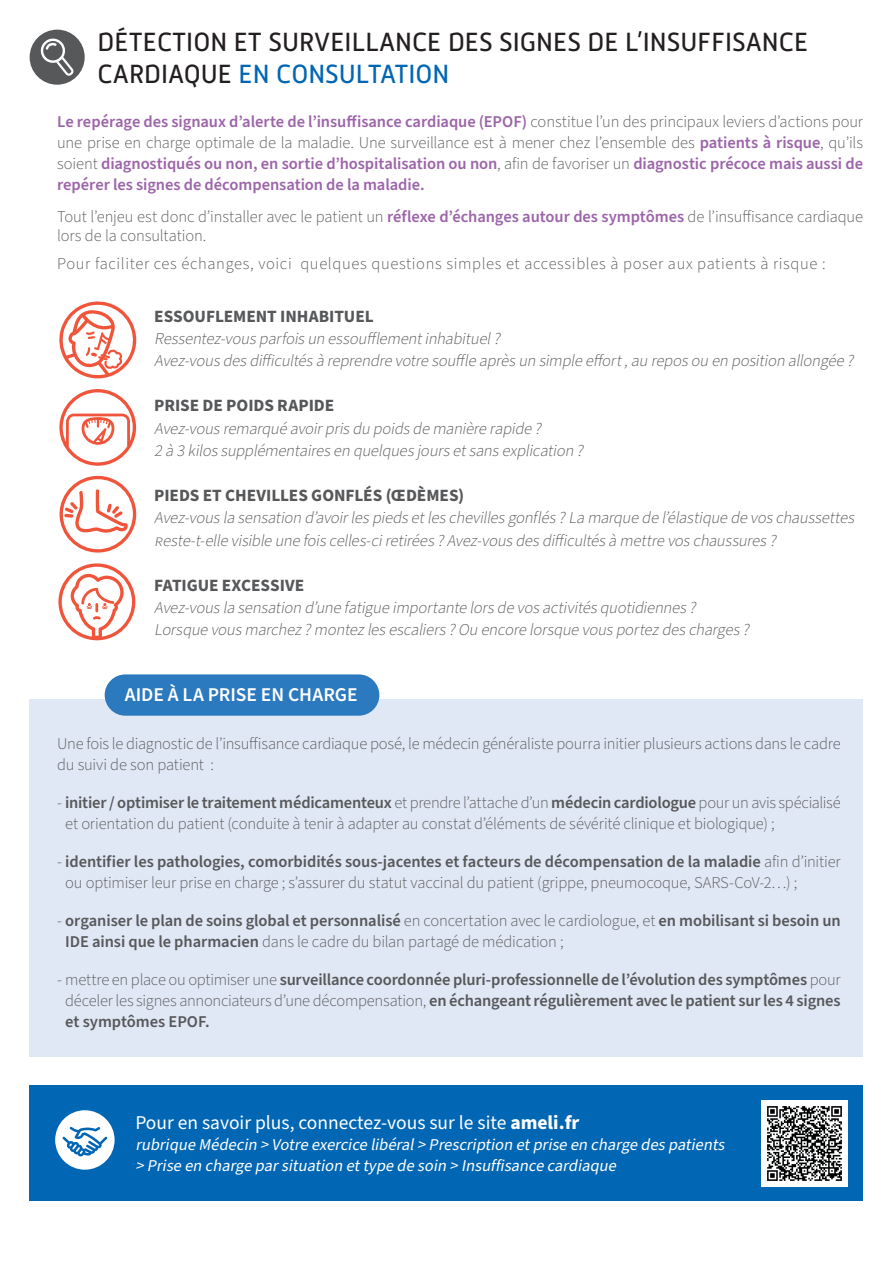
<style>
.page{position:relative;width:893px;height:1263px;background:#fff}
.page>*{position:absolute;margin:0;border:0;box-sizing:border-box;transform-origin:0 0}
.t1{font:27px/31.5px "Mic 32 New";color:#231f20}
.t2{font:19.5px "Source Sans Pro";color:#fff}
.t3{font:600 19.5px "Source Sans Pro";color:#fff}
.t4{font:700 17.25px "Source Sans Pro";color:#57585a}
.t5{font:300 16.5px/21px "Source Sans Pro";letter-spacing:-.01em;color:#57585a}
.t6{font:italic 300 16.5px/22.4px "Source Sans Pro";color:#57585a}
.t7{font:600 16.5px/21px "Source Sans Pro";letter-spacing:-.005em;color:#57585a}
.t8{font:600 16.5px/21px "Source Sans Pro";letter-spacing:-.005em;color:#9c64a9;text-align:justify}
.t9{font:italic 16.5px/21px "Source Sans Pro";color:#fff}
.t10{font:300 16.5px "Source Sans Pro";letter-spacing:.04em;color:#57585a}
.s1{color:#0166b3}
.s2{font-weight:300;color:#57585a}
.s3{font-weight:600;color:#9c64a9}
.s4{font-weight:600}
.s5{font-weight:300}
.s6{font-weight:700}
</style>
<div class="page">
<div style="left:30px;top:1086px;width:833px;height:115px;background:#0166b3"></div>
<div style="left:29px;top:699px;width:834px;height:357px;background:#e1e8f5"></div>
<div style="left:105px;top:674px;width:274px;height:42px;background:#2b79be;border-radius:21px"></div>
<div style="left:55px;top:1110px;width:60px;height:60px;background:#fff;border-radius:50%"></div>
<svg style="left:62px;top:1126px;width:45px;height:30px"></svg>
<div style="left:30px;top:30px;width:55px;height:55px;background:#57585a;border-radius:50%"></div>
<svg style="left:41px;top:38px;width:33px;height:38px"></svg>
<svg style="left:59px;top:301px;width:78px;height:78px"></svg>
<svg style="left:59px;top:389px;width:77px;height:77px"></svg>
<svg style="left:60px;top:476px;width:76px;height:77px"></svg>
<svg style="left:58px;top:563px;width:77px;height:77px"></svg>
<img style="left:761px;top:1100px;width:87px;height:86px">
<h1 class="t1" style="left:98px;top:26px;width:712px">DÉTECTION ET SURVEILLANCE DES SIGNES DE L’INSUFFISANCE<br>CARDIAQUE <span class="s1">EN CONSULTATION</span></h1>
<p class="t8" style="left:57px;top:112px;width:807px">Le repérage des signaux d’alerte de l’insuffisance cardiaque (EPOF) <span class="s2">constitue l’un des principaux leviers d’actions pour une prise en charge optimale de la maladie. Une surveillance est à mener chez l’ensemble des</span> patients à risque<span class="s2">, qu’ils soient</span> diagnostiqués ou non, en sortie d’hospitalisation ou non<span class="s2">, afin de favoriser un</span> diagnostic précoce mais aussi de repérer les signes de décompensation de la maladie.</p>
<p class="t5" style="left:57px;top:207px;width:807px;line-height:19.5px">Tout l’enjeu est donc d’installer avec le patient un <span class="s3">réflexe d’échanges autour des symptômes</span> de l’insuffisance cardiaque lors de la consultation.</p>
<p class="t10" style="left:57px;top:253px;width:770px">Pour faciliter ces échanges, voici quelques questions simples et accessibles à poser aux patients à risque :</p>
<p class="t4" style="left:154px;top:304px;width:221px">ESSOUFLEMENT INHABITUEL</p>
<p class="t6" style="left:154px;top:328px;width:705px">Ressentez-vousparfoisun essoufflementinhabituel?<br>Avez-vousdesdifficultésà reprendre votre souffle aprèsun simple effort,au reposou en position allongée ?</p>
<p class="t4" style="left:154px;top:394px;width:182px">PRISE DE POIDS RAPIDE</p>
<p class="t6" style="left:154px;top:418px;width:435px">Avez-vousremarqué avoirprisdu poidsde manière rapide ?<br>2 à 3 kilossupplémentairesen quelquesjoursetsansexplication ?</p>
<p class="t4" style="left:154px;top:483px;width:311px">PIEDS ET CHEVILLES GONFLÉS (ŒDÈMES)</p>
<p class="t6" style="left:154px;top:507px;width:705px">Avez-vousla sensation d’avoirlespiedsetleschevillesgonflés?La marque de l’élastique de voschaussettes reste-t-elle visible une foiscelles-ciretirées?Avez-vousdesdifficultésà mettre voschaussures?</p>
<p class="t4" style="left:154px;top:573px;width:152px">FATIGUE EXCESSIVE</p>
<p class="t6" style="left:154px;top:597px;width:600px">Avez-vousla sensation d’une fatigue importante lorsde vosactivitésquotidiennes?<br>Lorsque vousmarchez?montezlesescaliers?Ou encore lorsque vousportezdescharges?</p>
<p class="t3" style="left:125px;top:682px;width:234px">AIDE À LA PRISE EN CHARGE</p>
<p class="t5" style="left:57px;top:733px;width:785px">Une fois le diagnostic de l’insuffisance cardiaque posé, le médecin généraliste pourra initier plusieurs actions dans le cadre du suivi de son patient :</p>
<p class="t5" style="left:65px;top:792px;width:777px;text-indent:-8px">- <span class="s4">initier / optimiser le traitement médicamenteux</span> et prendre l’attache d’un <span class="s4">médecin cardiologue</span> pour un avis spécialisé et orientation du patient (conduite à tenir à adapter au constat d’éléments de sévérité clinique et biologique) ;</p>
<p class="t5" style="left:65px;top:851px;width:777px;text-indent:-8px">- <span class="s4">identifier les pathologies, comorbidités sous-jacentes et facteurs de décompensation de la maladie</span> afin d’initier ou optimiser leur prise en charge ; s’assurer du statut vaccinal du patient (grippe, pneumocoque, SARS-CoV-2…) ;</p>
<p class="t7" style="left:65px;top:910px;width:777px;text-indent:-8px"><span class="s5">-</span> organiser le plan de soins global et personnalisé <span class="s5">en concertation avec le cardiologue, et</span> en mobilisant si besoin un<br>IDE ainsi que le pharmacien <span class="s5">dans le cadre du bilan partagé de médication ;</span></p>
<p class="t7" style="left:65px;top:969px;width:777px;text-align:justify;text-indent:-8px"><span class="s5">- mettre en place ou optimiser une</span> surveillance coordonnée pluri-professionnelle de l’évolution des symptômes <span class="s5">pour déceler les signes annonciateurs d’une décompensation,</span> en échangeant régulièrement avec le patient sur les 4 signes et symptômes EPOF.</p>
<p class="t2" style="left:135px;top:1109px;width:446px">Pour en savoir plus, connectez-vous sur le site <span class="s6">ameli.fr</span></p>
<p class="t9" style="left:135px;top:1134px;width:595px">rubrique Médecin &gt; Votre exercice libéral&gt; Prescription etprise en charge despatients &gt; Prise en charge parsituation ettype de soin &gt; Insuffisance cardiaque</p>
</div>
